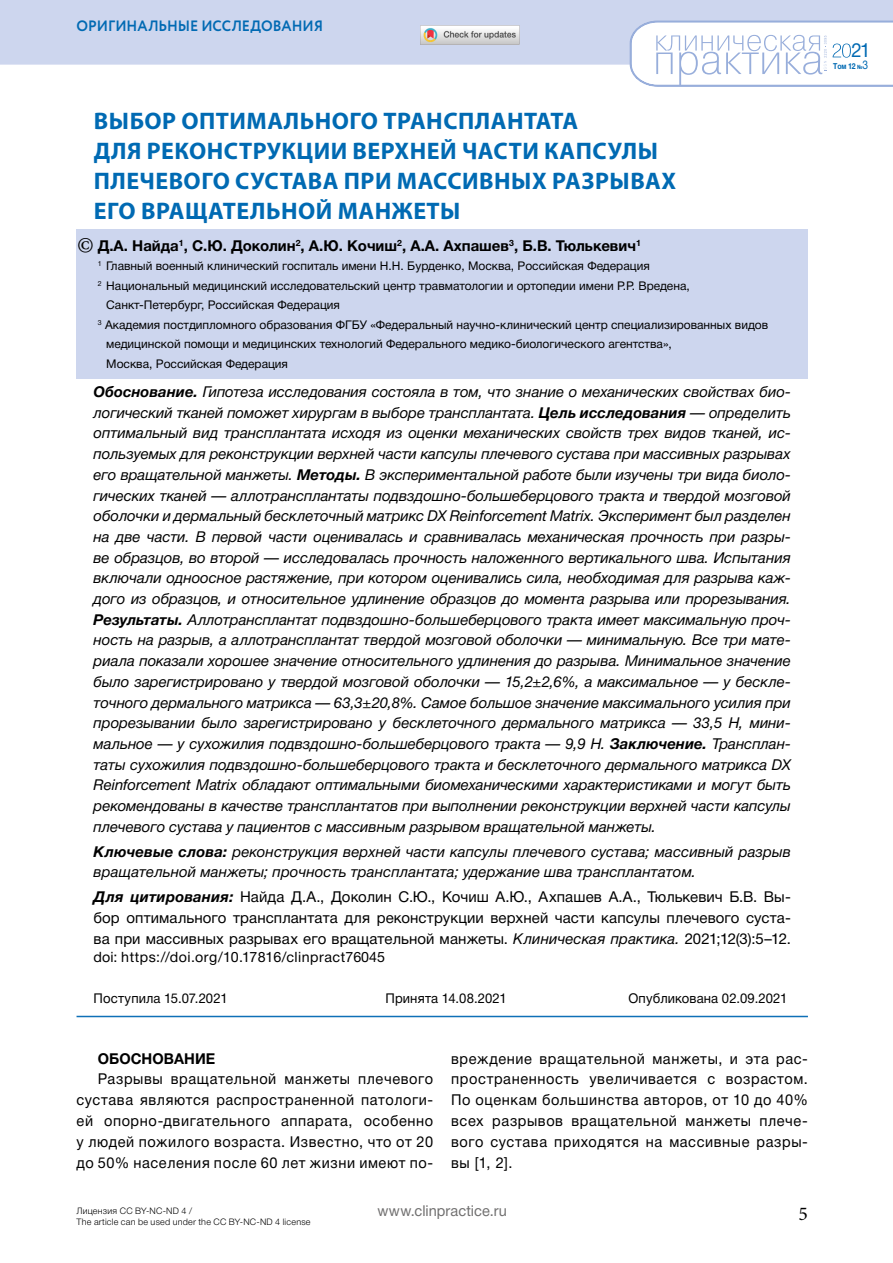
<style>
.page{position:relative;width:893px;height:1263px;background:#fff}
.page>*{position:absolute;margin:0;border:0;box-sizing:border-box;transform-origin:0 0}
.t1{font:700 24px/30px "Myriad Pro";letter-spacing:.02em;color:#006ab3}
.t2{font:24px "Minion Pro";color:#000}
.t3{font:19.5px "Helvetica Neue Cyr";color:#016ab3;scale:.95 1}
.t4{font:19.5px "Minion Pro";color:#000}
.t5{font:italic 15px/20.7px "Helvetica Neue Cyr";letter-spacing:.005em;color:#000;text-align:justify}
.t6{font:15px/20.9px "Helvetica Neue Cyr";letter-spacing:.04em;color:#000;text-align:justify}
.t7{font:700 15px "Helvetica Neue Cyr";color:#000}
.t8{font:700 15px "Circe";letter-spacing:-.005em;color:#016ab3;scale:.95 1}
.t9{font:15px "Helvetica Neue Cyr";letter-spacing:.005em;color:#706f6f}
.t10{font:14.25px "Helvetica Neue Cyr";letter-spacing:.03em;color:#000}
.t11{font:13.5px "Helvetica Neue Cyr";letter-spacing:.01em;color:#000}
.t12{font:12px "Helvetica Neue Cyr";color:#000}
.t13{font:300 9px/10.8px "Helvetica Neue Cyr";letter-spacing:.025em;color:#000}
.t14{font:700 8.25px "Helvetica Neue Cyr";color:#016ab3;scale:.85 1}
.s1{font-weight:700}
.s2{font-weight:700;font-style:italic}
.s3{font-style:italic}
.s4{font-size:6px}
.s5{font-weight:400;font-size:12px}
</style>
<div class="page">
<div style="left:0;top:0;width:893px;height:65px;background:#cdd6ee"></div>
<svg style="left:629px;top:20px;width:264px;height:67px"></svg>
<div style="left:77px;top:229px;width:731px;height:149px;background:#cdd6ee"></div>
<hr style="left:77px;top:1016px;width:731px;height:1px;background:#0f70b7">
<img style="left:420px;top:26px;width:99px;height:19px">
<p class="t8" style="left:77px;top:16px;width:261px">ОРИГИНАЛЬНЫЕ ИССЛЕДОВАНИЯ</p>
<h1 class="t1" style="left:94px;top:105px;width:584px">ВЫБОР ОПТИМАЛЬНОГО ТРАНСПЛАНТАТА<br>ДЛЯ РЕКОНСТРУКЦИИ ВЕРХНЕЙ ЧАСТИ КАПСУЛЫ ПЛЕЧЕВОГО СУСТАВА ПРИ МАССИВНЫХ РАЗРЫВАХ ЕГО ВРАЩАТЕЛЬНОЙ МАНЖЕТЫ</h1>
<p class="t7" style="left:98px;top:237px;width:545px">Д.А. Найда<sup>1</sup>, С.Ю. Доколин<sup>2</sup>, А.Ю. Кочиш<sup>2</sup>, А.А. Ахпашев<sup>3</sup>, Б.В. Тюлькевич<sup>1</sup></p>
<p class="t12" style="left:98px;top:260px;width:553px"><sup>1</sup> Главный военный клинический госпиталь имени Н.Н. Бурденко, Москва, Российская Федерация</p>
<p class="t12" style="left:98px;top:279px;width:593px"><sup>2</sup> Национальный медицинский исследовательский центр травматологии и ортопедии имени Р.Р. Вредена,</p>
<p class="t12" style="left:106px;top:299px;width:235px">Санкт-Петербург, Российская Федерация</p>
<p class="t12" style="left:98px;top:318px;width:672px"><sup>3</sup> Академия постдипломного образования ФГБУ «Федеральный научно-клинический центр специализированных видов</p>
<p class="t12" style="left:106px;top:338px;width:567px">медицинской помощи и медицинских технологий Федерального медико-биологического агентства»,</p>
<p class="t12" style="left:106px;top:357px;width:183px">Москва, Российская Федерация</p>
<p class="t5" style="left:94px;top:382px;width:699px"><span class="s1">Обоснование.</span> Гипотеза исследования состояла в том, что знание о механических свойствах био&shy;логический тканей поможет хирургам в выборе трансплантата. <span class="s1">Цель исследования</span> — определить оптимальный вид трансплантата исходя из оценки механических свойств трех видов тканей, ис&shy;пользуемых для реконструкции верхней части капсулы плечевого сустава при массивных разрывах его вращательной манжеты. <span class="s1">Методы.</span> В экспериментальной работе были изучены три вида биоло&shy;гических тканей — аллотрансплантаты подвздошно-большеберцового тракта и твердой мозговой оболочки и дермальный бесклеточный матрикс DX Reinforcement Matrix. Эксперимент был разделен на две части. В первой части оценивалась и сравнивалась механическая прочность при разры&shy;ве образцов, во второй — исследовалась прочность наложенного вертикального шва. Испытания включали одноосное растяжение, при котором оценивались сила, необходимая для разрыва каж&shy;дого из образцов, и относительное удлинение образцов до момента разрыва или прорезывания.<br><span class="s1">Результаты.</span> Аллотрансплантат подвздошно-большеберцового тракта имеет максимальную проч&shy;ность на разрыв, а аллотрансплантат твердой мозговой оболочки — минимальную. Все три мате&shy;риала показали хорошее значение относительного удлинения до разрыва. Минимальное значение было зарегистрировано у твердой мозговой оболочки — 15,2±2,6%, а максимальное — у бескле&shy;точного дермального матрикса — 63,3±20,8%. Самое большое значение максимального усилия при прорезывании было зарегистрировано у бесклеточного дермального матрикса — 33,5 Н, мини&shy;мальное — у сухожилия подвздошно-большеберцового тракта — 9,9 Н. <span class="s1">Заключение.</span> Трансплан&shy;таты сухожилия подвздошно-большеберцового тракта и бесклеточного дермального матрикса DX Reinforcement Matrix обладают оптимальными биомеханическими характеристиками и могут быть рекомендованы в качестве трансплантатов при выполнении реконструкции верхней части капсулы плечевого сустава у пациентов с массивным разрывом вращательной манжеты.</p>
<p class="t5" style="left:94px;top:841px;width:699px"><span class="s1">Ключевые слова:</span> реконструкция верхней части капсулы плечевого сустава; массивный разрыв вращательной манжеты; прочность трансплантата; удержание шва трансплантатом.</p>
<p class="t6" style="left:94px;top:887px;width:699px"><span class="s2">Для цитирования:</span> Найда Д.А., Доколин С.Ю., Кочиш А.Ю., Ахпашев А.А., Тюлькевич Б.В. Вы&shy;бор оптимального трансплантата для реконструкции верхней части капсулы плечевого суста&shy;ва при массивных разрывах его вращательной манжеты. <span class="s3">Клиническая практика.</span> 2021;12(3):5–12.</p>
<p class="t10" style="left:94px;top:949px;width:293px">doi: https://doi.org/10.17816/clinpract76045</p>
<p class="t11" style="left:94px;top:991px;width:136px">Поступила 15.07.2021</p>
<p class="t11" style="left:386px;top:991px;width:123px">Принята 14.08.2021</p>
<p class="t11" style="left:629px;top:991px;width:160px">Опубликована 02.09.2021</p>
<h1 class="t2" style="left:77px;top:230px;width:18px">©</h1>
<p class="t7" style="left:98px;top:1050px;width:119px">ОБОСНОВАНИЕ</p>
<p class="t6" style="left:77px;top:1069px;width:358px;text-indent:21px">Разрывы вращательной манжеты плечевого сустава являются распространенной патологи&shy;ей опорно-двигательного аппарата, особенно у людей пожилого возраста. Известно, что от 20 до 50% населения после 60 лет жизни имеют по-</p>
<p class="t6" style="left:451px;top:1048px;width:358px">вреждение вращательной манжеты, и эта рас&shy;пространенность увеличивается с возрастом.<br>По оценкам большинства авторов, от 10 до 40% всех разрывов вращательной манжеты плече&shy;вого сустава приходятся на массивные разры&shy;вы [1, 2].</p>
<p class="t13" style="left:77px;top:1205px;width:236px">Лицензия CC BY-NC-ND 4 /<br>The article can be used under the CC BY-NC-ND 4 license</p>
<p class="t9" style="left:377px;top:1203px;width:131px">www.clinpractice.ru</p>
<h2 class="t4" style="left:799px;top:1200px;width:11px">5</h2>
<h2 class="t3" style="left:851px;top:40px;width:22px">21</h2>
<p class="t14" style="left:833px;top:61px;width:43px">Том 12 <span class="s4">№</span><span class="s5">3</span></p>
</div>
